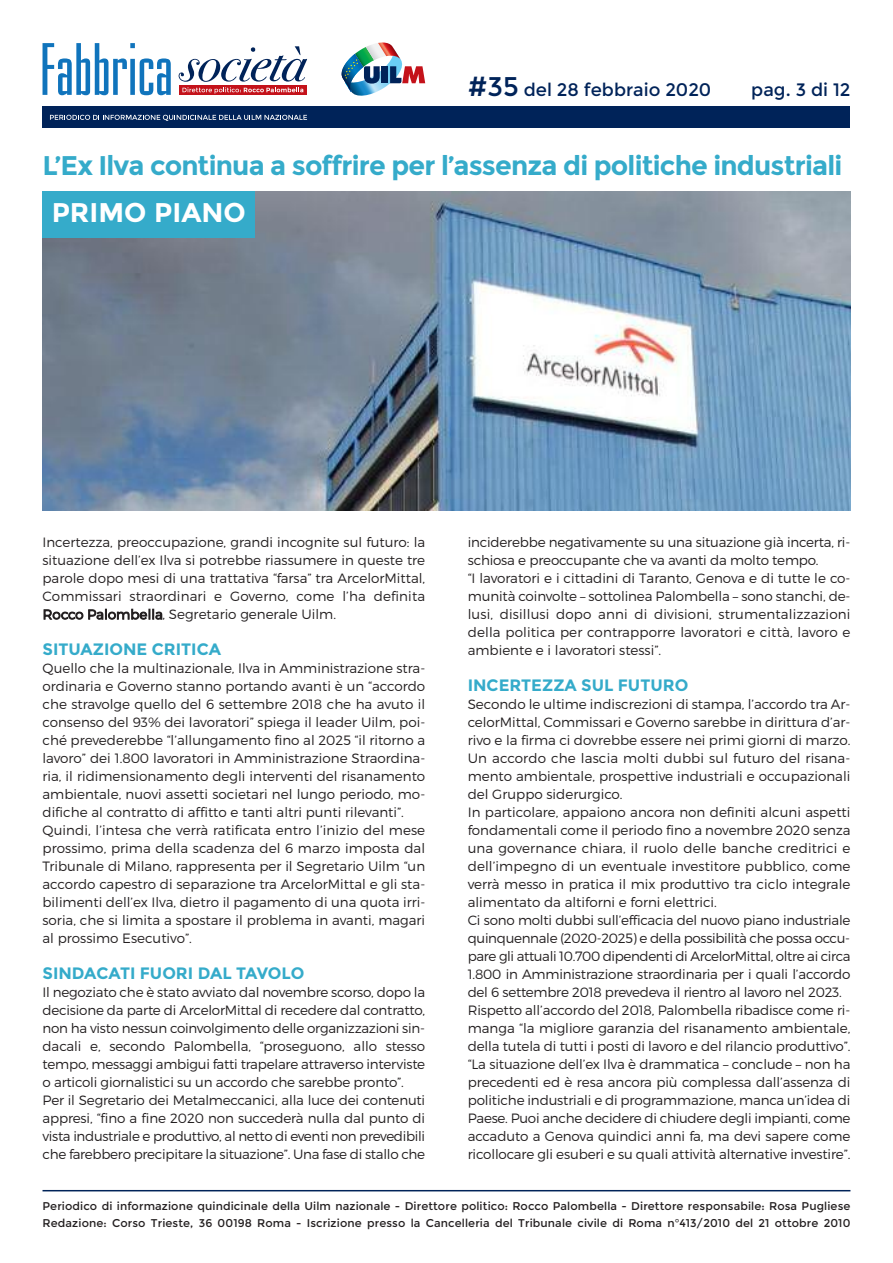
<style>
.page{position:relative;width:893px;height:1263px;background:#fff}
.page>*{position:absolute;margin:0;border:0;box-sizing:border-box;transform-origin:0 0}
.t1{font:700 27px "Montserrat";letter-spacing:-.03em;color:#35abca}
.t2{font:700 27px "Montserrat";color:#fff}
.t3{font:18px "Montserrat";color:#002359}
.t4{font:700 16.5px "Montserrat";color:#35abca}
.t5{font:300 13.5px/18px "Montserrat";letter-spacing:-.01em;color:#231f20}
.t6{font:11.25px/16.5px "Montserrat";letter-spacing:.01em;color:#231f20}
.s1{font-size:27px}
</style>
<div class="page">
<img style="left:351px;top:53px;width:54px;height:43px">
<img style="left:341px;top:54px;width:22px;height:37px">
<img style="left:355px;top:47px;width:19px;height:20px">
<img style="left:366px;top:43px;width:12px;height:17px">
<img style="left:378px;top:43px;width:23px;height:17px">
<svg style="left:364px;top:66px;width:16px;height:18px"></svg>
<div style="left:382px;top:66px;width:6px;height:17px;background:#002359"></div>
<svg style="left:390px;top:66px;width:35px;height:17px"></svg>
<div style="left:43px;top:106px;width:807px;height:22px;background:#002359"></div>
<svg style="left:50px;top:115px;width:257px;height:6px"></svg>
<svg style="left:43px;top:43px;width:128px;height:52px"></svg>
<div style="left:179px;top:85px;width:128px;height:10px;background:#c4121a"></div>
<svg style="left:179px;top:46px;width:128px;height:48px"></svg>
<svg style="left:342px;top:59px;width:16px;height:33px"></svg>
<hr style="left:43px;top:1190px;width:807px;height:1px;background:#002359">
<img style="left:43px;top:191px;width:807px;height:319px">
<div style="left:43px;top:191px;width:212px;height:46px;background:#35abca"></div>
<h2 class="t3" style="left:468px;top:79px;width:245px"><span class="s1">#35</span> del 28 febbraio 2020</h2>
<h2 class="t3" style="left:751px;top:79px;width:101px">pag. 3 di 12</h2>
<h1 class="t1" style="left:43px;top:149px;width:801px">L’Ex Ilva continua a soffrire per l’assenza di politiche industriali</h1>
<h1 class="t2" style="left:52px;top:196px;width:196px">PRIMO PIANO</h1>
<p class="t5" style="left:43px;top:535px;width:384px;text-align:justify">Incertezza, preoccupazione, grandi incognite sul futuro: la situazione dell’ex Ilva si potrebbe riassumere in queste tre parole dopo mesi di una trattativa “farsa” tra ArcelorMittal, Commissari straordinari e Governo, come l’ha definita Rocco Palombella, Segretario generale Uilm.</p>
<p class="t4" style="left:43px;top:639px;width:180px">SITUAZIONE CRITICA</p>
<p class="t5" style="left:43px;top:661px;width:384px">Quello che la multinazionale, Ilva in Amministrazione stra&shy;ordinaria e Governo stanno portando avanti è un “accordo che stravolge quello del 6 settembre 2018 che ha avuto il consenso del 93% dei lavoratori” spiega il leader Uilm, poi&shy;ché prevederebbe “l’allungamento fino al 2025 “il ritorno a lavoro” dei 1.800 lavoratori in Amministrazione Straordina&shy;ria, il ridimensionamento degli interventi del risanamento ambientale, nuovi assetti societari nel lungo periodo, mo&shy;difiche al contratto di affitto e tanti altri punti rilevanti”.<br>Quindi, l’intesa che verrà ratificata entro l’inizio del mese prossimo, prima della scadenza del 6 marzo imposta dal Tribunale di Milano, rappresenta per il Segretario Uilm “un accordo capestro di separazione tra ArcelorMittal e gli sta&shy;bilimenti dell’ex Ilva, dietro il pagamento di una quota irri&shy;soria, che si limita a spostare il problema in avanti, magari al prossimo Esecutivo”.</p>
<p class="t4" style="left:43px;top:963px;width:263px">SINDACATI FUORI DAL TAVOLO</p>
<p class="t5" style="left:43px;top:985px;width:384px">Il negoziato che è stato avviato dal novembre scorso, dopo la decisione da parte di ArcelorMittal di recedere dal contratto, non ha visto nessun coinvolgimento delle organizzazioni sin&shy;dacali e, secondo Palombella, “proseguono, allo stesso tempo, messaggi ambigui fatti trapelare attraverso interviste o articoli giornalistici su un accordo che sarebbe pronto”.<br>Per il Segretario dei Metalmeccanici, alla luce dei contenuti appresi, “fino a fine 2020 non succederà nulla dal punto di vista industriale e produttivo, al netto di eventi non prevedibili che farebbero precipitare la situazione”. Una fase di stallo che</p>
<p class="t5" style="left:468px;top:535px;width:384px">inciderebbe negativamente su una situazione già incerta, ri&shy;schiosa e preoccupante che va avanti da molto tempo.<br>“I lavoratori e i cittadini di Taranto, Genova e di tutte le co&shy;munità coinvolte – sottolinea Palombella – sono stanchi, de&shy;lusi, disillusi dopo anni di divisioni, strumentalizzazioni della politica per contrapporre lavoratori e città, lavoro e ambiente e i lavoratori stessi”.</p>
<p class="t4" style="left:468px;top:675px;width:222px">INCERTEZZA SUL FUTURO</p>
<p class="t5" style="left:468px;top:697px;width:384px">Secondo le ultime indiscrezioni di stampa, l’accordo tra Ar&shy;celorMittal, Commissari e Governo sarebbe in dirittura d’ar&shy;rivo e la firma ci dovrebbe essere nei primi giorni di marzo.<br>Un accordo che lascia molti dubbi sul futuro del risana&shy;mento ambientale, prospettive industriali e occupazionali del Gruppo siderurgico.<br>In particolare, appaiono ancora non definiti alcuni aspetti fondamentali come il periodo fino a novembre 2020 senza una governance chiara, il ruolo delle banche creditrici e dell’impegno di un eventuale investitore pubblico, come verrà messo in pratica il mix produttivo tra ciclo integrale alimentato da altiforni e forni elettrici.<br>Ci sono molti dubbi sull’efficacia del nuovo piano industriale quinquennale (2020-2025) e della possibilità che possa occu&shy;pare gli attuali 10.700 dipendenti di ArcelorMittal, oltre ai circa 1.800 in Amministrazione straordinaria per i quali l’accordo del 6 settembre 2018 prevedeva il rientro al lavoro nel 2023.<br>Rispetto all’accordo del 2018, Palombella ribadisce come ri&shy;manga “la migliore garanzia del risanamento ambientale, della tutela di tutti i posti di lavoro e del rilancio produttivo”. “La situazione dell’ex Ilva è drammatica – conclude – non ha precedenti ed è resa ancora più complessa dall’assenza di politiche industriali e di programmazione, manca un’idea di Paese. Puoi anche decidere di chiudere degli impianti, come accaduto a Genova quindici anni fa, ma devi sapere come ricollocare gli esuberi e su quali attività alternative investire”.</p>
<p class="t6" style="left:43px;top:1198px;width:809px">Periodico di informazione quindicinale della Uilm nazionale - Direttore politico: Rocco Palombella - Direttore responsabile: Rosa Pugliese<br>Redazione: Corso Trieste, 36 00198 Roma - Iscrizione presso la Cancelleria del Tribunale civile di Roma n°413/2010 del 21 ottobre 2010</p>
</div>
